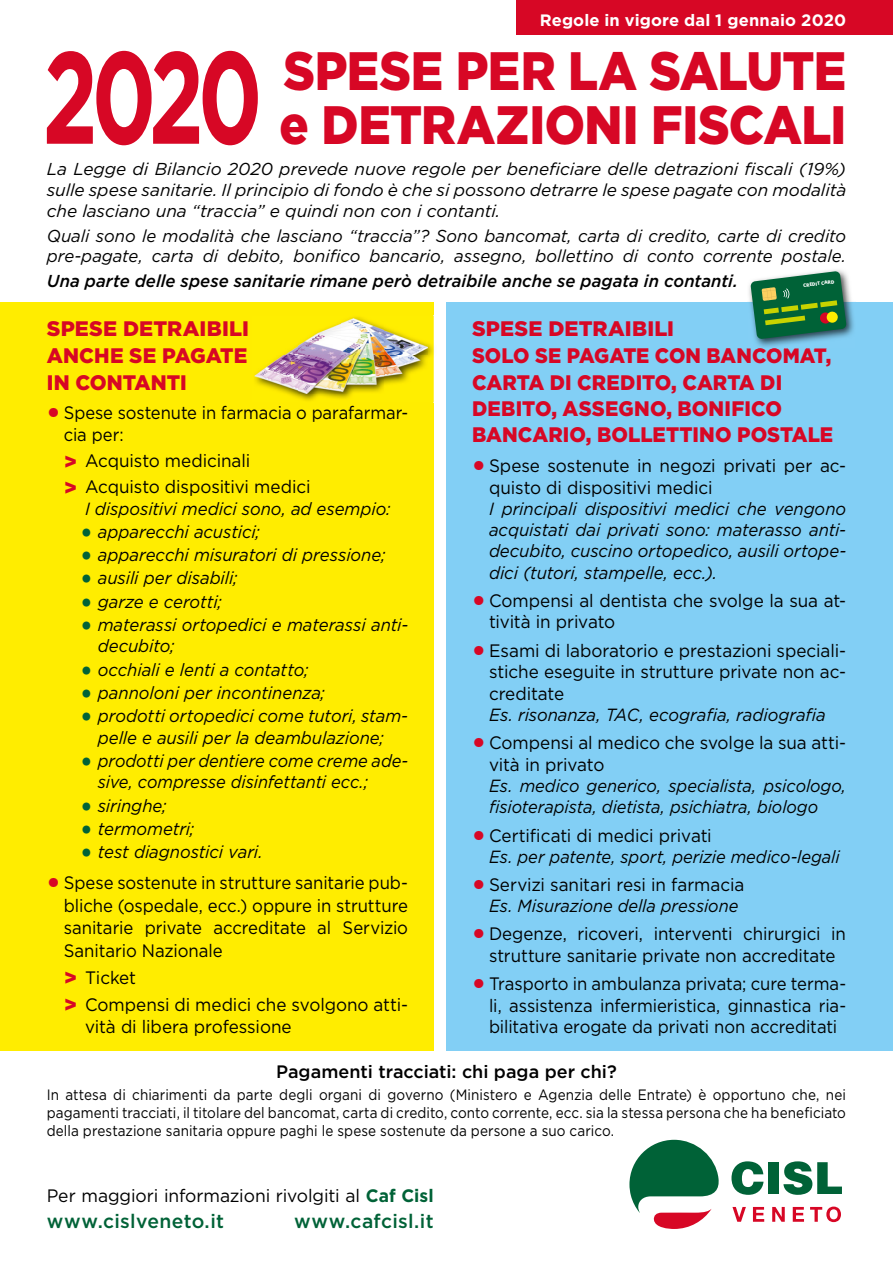
<style>
.page{position:relative;width:893px;height:1263px;background:#fff}
.page>*{position:absolute;margin:0;border:0;box-sizing:border-box;transform-origin:0 0}
.t1{font:700 130.5px "Gotham";color:#d70725;scale:.68 1}
.t2{font:900 54px/54px "Gotham";letter-spacing:-.01em;color:#d70725;scale:.9 1}
.t3{font:900 21px/26.5px "Gotham";letter-spacing:.005em;color:#d70725;text-align:justify}
.t4{font:500 19.5px "Gotham";letter-spacing:.015em;color:#006237}
.t5{font:18px/21.8px "Gotham";letter-spacing:-.005em;color:#000;scale:.95 1}
.t6{font:18px/22.6px "Gotham";letter-spacing:-.005em;color:#000;text-align:justify;scale:.93 1}
.t7{font:18px/21.8px "Gotham";letter-spacing:-.005em;color:#000;text-align:center;scale:.94 1}
.t8{font:18px/21.8px "Gotham";letter-spacing:-.005em;color:#000;scale:.92 1}
.t9{font:18px "Gotham";letter-spacing:-.005em;color:#000}
.t10{font:500 18px "Gotham";color:#000}
.t11{font:italic 17.7px/21.3px "Gotham";letter-spacing:-.005em;color:#000;scale:.95 1}
.t12{font:italic 17.7px/21.6px "Gotham";letter-spacing:-.005em;color:#000;scale:.93 1}
.t13{font:italic 17.25px/20.7px "Gotham";letter-spacing:-.005em;color:#000;text-align:justify}
.t14{font:italic 500 17.25px "Gotham";color:#000}
.t15{font:700 16.5px "Gotham";letter-spacing:.01em;color:#fff}
.t16{font:15px/18px "Gotham";letter-spacing:.005em;color:#000;text-align:justify;scale:.9 1}
.t17{font:800 4.8px "Open Sans";color:#fff}
.s1{font-weight:900;font-size:27px;color:#d70725}
.s2{font-weight:900;font-size:21px;color:#d70725}
.s3{font-weight:900;font-style:normal;font-size:24px;color:#006237}
.s4{font-weight:700;color:#006237}
</style>
<div class="page">
<div style="left:0;top:302px;width:434px;height:748px;background:#ffed00"></div>
<div style="left:446px;top:302px;width:447px;height:748px;background:#82cff5"></div>
<div style="left:516px;top:0;width:377px;height:35px;background:#d70725"></div>
<svg style="left:732px;top:1207px;width:14px;height:15px"></svg>
<svg style="left:753px;top:1207px;width:11px;height:15px"></svg>
<svg style="left:772px;top:1207px;width:13px;height:15px"></svg>
<svg style="left:793px;top:1207px;width:11px;height:15px"></svg>
<svg style="left:810px;top:1206px;width:31px;height:16px"></svg>
<svg style="left:731px;top:1161px;width:32px;height:34px"></svg>
<div style="left:768px;top:1162px;width:11px;height:32px;background:#006237"></div>
<svg style="left:783px;top:1161px;width:59px;height:34px"></svg>
<svg style="left:629px;top:1140px;width:90px;height:89px"></svg>
<img style="left:748px;top:270px;width:106px;height:77px">
<img style="left:747px;top:348px;width:80px;height:1px">
<svg style="left:750px;top:271px;width:96px;height:68px;background:#3d8151"></svg>
<img style="left:254px;top:315px;width:180px;height:88px">
<img style="left:255px;top:318px;width:173px;height:75px">
<p class="t15" style="left:540px;top:9px;width:308px">Regole in vigore dal 1 gennaio 2020</p>
<h1 class="t1" style="left:43px;top:11px;width:325px">2020</h1>
<h2 class="t2" style="left:280px;top:43px;width:631px">SPESE PER LA SALUTE e DETRAZIONI FISCALI</h2>
<p class="t13" style="left:47px;top:158px;width:801px">La Legge di Bilancio 2020 prevede nuove regole per beneficiare delle detrazioni fiscali (19%) sulle spese sanitarie. Il principio di fondo è che si possono detrarre le spese pagate con modalità che lasciano una “traccia” e quindi non con i contanti.</p>
<p class="t13" style="left:47px;top:225px;width:801px">Quali sono le modalità che lasciano “traccia”? Sono bancomat, carta di credito, carte di credito pre-pagate, carta di debito, bonifico bancario, assegno, bollettino di conto corrente postale.</p>
<p class="t14" style="left:47px;top:270px;width:693px">Una parte delle spese sanitarie rimane però detraibile anche se pagata in contanti.</p>
<p class="t3" style="left:47px;top:315px;width:204px;line-height:27px">SPESE DETRAIBILI ANCHE SE PAGATE IN CONTANTI</p>
<p class="t8" style="left:64px;top:402px;width:376px;text-indent:-17px"><span class="s1">•</span> Spese sostenute in farmacia o parafarmar&shy;cia per:</p>
<p class="t5" style="left:64px;top:447px;width:261px;line-height:26px"><span class="s2">&gt;</span> Acquisto medicinali<br><span class="s2">&gt;</span> Acquisto dispositivi medici</p>
<p class="t11" style="left:85px;top:497px;width:323px">I dispositivi medici sono, ad esempio:</p>
<p class="t11" style="left:81px;top:521px;width:190px"><span class="s3">•</span> apparecchi acustici;</p>
<p class="t11" style="left:81px;top:544px;width:322px"><span class="s3">•</span> apparecchi misuratori di pressione;</p>
<p class="t11" style="left:81px;top:567px;width:167px"><span class="s3">•</span> ausili per disabili;</p>
<p class="t11" style="left:81px;top:590px;width:150px"><span class="s3">•</span> garze e cerotti;</p>
<p class="t11" style="left:98px;top:613px;width:328px;text-indent:-17px"><span class="s3">•</span> materassi ortopedici e materassi anti&shy;decubito;</p>
<p class="t11" style="left:81px;top:658px;width:241px"><span class="s3">•</span> occhiali e lenti a contatto;</p>
<p class="t11" style="left:81px;top:682px;width:259px"><span class="s3">•</span> pannoloni per incontinenza;</p>
<p class="t11" style="left:81px;top:705px;width:346px;text-align:center"><span class="s3">•</span> prodotti ortopedici come tutori, stam&shy;pelle e ausili per la deambulazione;</p>
<p class="t12" style="left:98px;top:749px;width:335px;text-indent:-17px"><span class="s3">•</span> prodotti per dentiere come creme ade&shy;sive, compresse disinfettanti ecc.;</p>
<p class="t11" style="left:81px;top:794px;width:92px"><span class="s3">•</span> siringhe;</p>
<p class="t11" style="left:81px;top:818px;width:121px"><span class="s3">•</span> termometri;</p>
<p class="t11" style="left:81px;top:841px;width:193px"><span class="s3">•</span> test diagnostici vari.</p>
<p class="t6" style="left:64px;top:871px;width:372px;text-indent:-17px"><span class="s1">•</span> Spese sostenute in strutture sanitarie pub&shy;bliche (ospedale, ecc.) oppure in strutture sanitarie private accreditate al Servizio Sanitario Nazionale</p>
<p class="t5" style="left:64px;top:963px;width:364px;line-height:26.8px"><span class="s2">&gt;</span> Ticket<br><span class="s2">&gt;</span> Compensi di medici che svolgono atti-</p>
<p class="t5" style="left:85px;top:1016px;width:219px">vità di libera professione</p>
<p class="t17" style="left:803px;top:282px;width:33px;rotate:-7deg">CREDIT CARD</p>
<p class="t3" style="left:472px;top:315px;width:363px;text-align:left">SPESE DETRAIBILI<br>SOLO SE PAGATE CON BANCOMAT,<br>CARTA DI CREDITO, CARTA DI<br>DEBITO, ASSEGNO, BONIFICO<br>BANCARIO, BOLLETTINO POSTALE</p>
<p class="t5" style="left:489px;top:454px;width:377px;text-indent:-17px"><span class="s1">•</span> Spese sostenute in negozi privati per ac&shy;quisto di dispositivi medici</p>
<p class="t11" style="left:489px;top:498px;width:377px;text-align:justify">I principali dispositivi medici che vengono acquistati dai privati sono: materasso anti&shy;decubito, cuscino ortopedico, ausili ortope&shy;dici (tutori, stampelle, ecc.).</p>
<p class="t5" style="left:489px;top:589px;width:377px;text-indent:-17px"><span class="s1">•</span> Compensi al dentista che svolge la sua at&shy;tività in privato</p>
<p class="t5" style="left:489px;top:639px;width:377px;text-align:justify;text-indent:-17px"><span class="s1">•</span> Esami di laboratorio e prestazioni speciali&shy;stiche eseguite in strutture private non ac&shy;creditate</p>
<p class="t11" style="left:489px;top:704px;width:356px">Es. risonanza, TAC, ecografia, radiografia</p>
<p class="t5" style="left:489px;top:732px;width:377px;text-indent:-17px"><span class="s1">•</span> Compensi al medico che svolge la sua atti&shy;vità in privato</p>
<p class="t12" style="left:489px;top:775px;width:385px">Es. medico generico, specialista, psicologo, fisioterapista, dietista, psichiatra, biologo</p>
<p class="t5" style="left:472px;top:824px;width:254px"><span class="s1">•</span> Certificati di medici privati</p>
<p class="t12" style="left:489px;top:845px;width:379px">Es. per patente, sport, perizie medico-legali</p>
<p class="t5" style="left:472px;top:873px;width:288px"><span class="s1">•</span> Servizi sanitari resi in farmacia</p>
<p class="t12" style="left:489px;top:895px;width:270px">Es. Misurazione della pressione</p>
<p class="t7" style="left:472px;top:922px;width:399px"><span class="s1">•</span> Degenze, ricoveri, interventi chirurgici in strutture sanitarie private non accreditate</p>
<p class="t6" style="left:489px;top:972px;width:386px;line-height:21.8px;text-indent:-17px"><span class="s1">•</span> Trasporto in ambulanza privata; cure terma&shy;li, assistenza infermieristica, ginnastica ria&shy;bilitativa erogate da privati non accreditati</p>
<p class="t10" style="left:276px;top:1059px;width:342px">Pagamenti tracciati: chi paga per chi?</p>
<p class="t16" style="left:47px;top:1085px;width:889px">In attesa di chiarimenti da parte degli organi di governo (Ministero e Agenzia delle Entrate) è opportuno che, nei pagamenti tracciati, il titolare del bancomat, carta di credito, conto corrente, ecc. sia la stessa persona che ha beneficiato della prestazione sanitaria oppure paghi le spese sostenute da persone a suo carico.</p>
<p class="t9" style="left:47px;top:1184px;width:388px">Per maggiori informazioni rivolgiti al <span class="s4">Caf Cisl</span></p>
<p class="t4" style="left:47px;top:1208px;width:179px">www.cislveneto.it</p>
<p class="t4" style="left:294px;top:1208px;width:141px">www.cafcisl.it</p>
</div>
